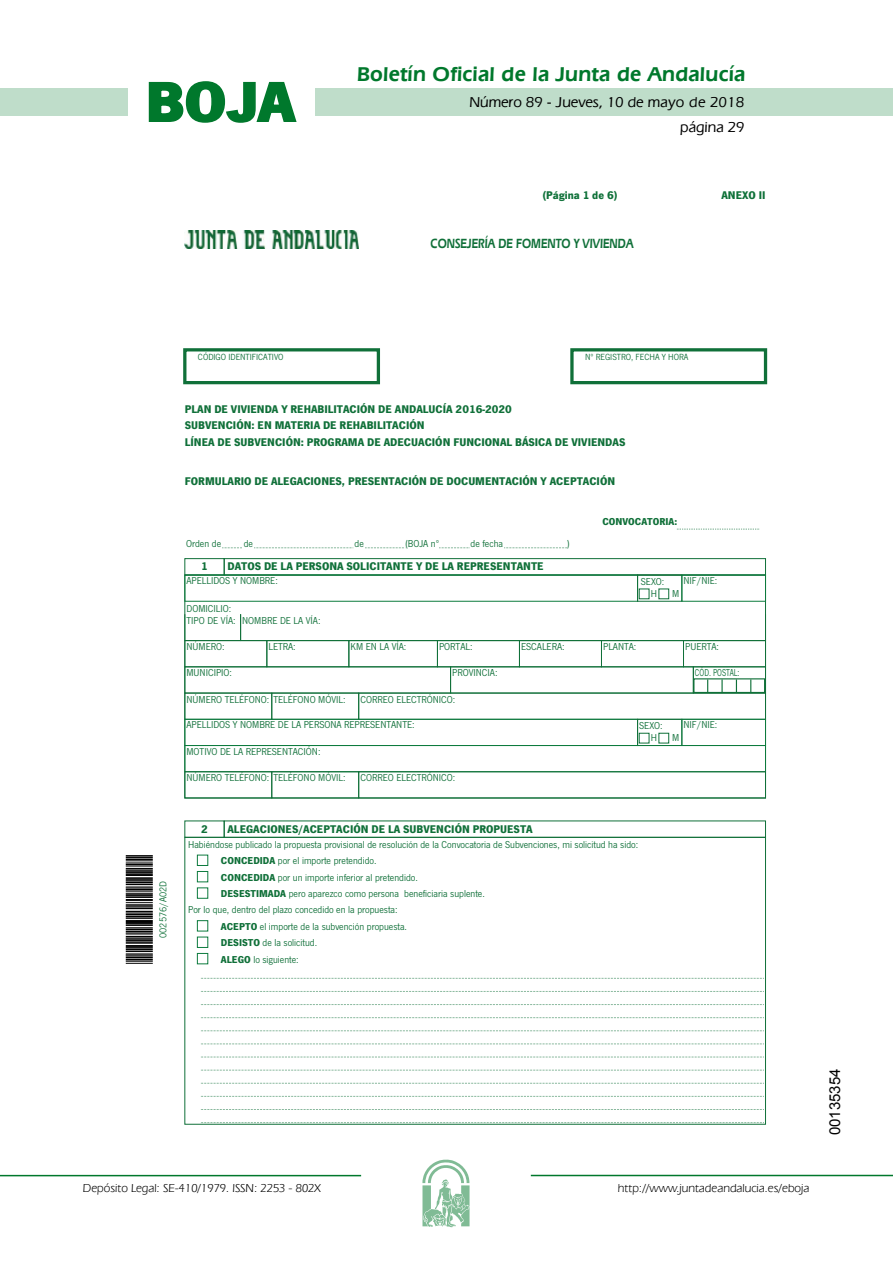
<style>
.page{position:relative;width:893px;height:1263px;background:#fff}
.page>*{position:absolute;margin:0;border:0;box-sizing:border-box;transform-origin:0 0}
.t1{font:700 57.75px "News Got T";color:#00782c;scale:1.14 1}
.t2{font:600 21px "Eras IT Cby BT";letter-spacing:.01em;color:#00782c}
.t3{font:500 15px/24.5px "Eras IT Cby BT";color:#000;text-align:right}
.t4{font:15px "Arial";color:#000}
.t5{font:600 13.95px "Eras IT Cby BT";color:#107039;scale:.8 1}
.t6{font:12px "Eras IT Cby BT";color:#000}
.t7{font:700 11.55px/16.4px "News Got T";color:#107039}
.t8{font:700 11.55px "News Got T";color:#0f7139}
.t9{font:10.35px/12.6px "News Got T";color:#107039;text-align:center}
.t10{font:700 10.35px "News Got T";color:#107039}
.t11{font:10.35px "News Got T";color:#107039;scale:.8 1}
.t12{font:10.35px "News Got T";color:#0f7139}
.t13{font:9.3px "News Got T";color:#107039}
.s1{font-weight:700}
</style>
<div class="page">
<div style="left:315px;top:88px;width:577px;height:28px;background:#bfddca"></div>
<div style="left:0;top:88px;width:128px;height:28px;background:#bfddca"></div>
<hr style="left:0;top:1175px;width:361px;height:1px;background:#00782c">
<svg style="left:422px;top:1159px;width:47px;height:68px"></svg>
<hr style="left:531px;top:1175px;width:361px;height:1px;background:#00782c">
<svg style="left:148px;top:81px;width:149px;height:42px"></svg>
<img style="left:185px;top:231px;width:173px;height:18px">
<div style="left:183px;top:348px;width:197px;height:36px;border:3px solid #107039"></div>
<div style="left:570px;top:348px;width:197px;height:36px;border:3px solid #107039"></div>
<svg style="left:677px;top:529px;width:82px;height:1px"></svg>
<svg style="left:222px;top:548px;width:20px;height:1px"></svg>
<svg style="left:254px;top:548px;width:99px;height:1px"></svg>
<svg style="left:365px;top:548px;width:39px;height:1px"></svg>
<svg style="left:439px;top:548px;width:30px;height:1px"></svg>
<svg style="left:504px;top:548px;width:63px;height:1px"></svg>
<div style="left:184px;top:558px;width:41px;height:18px;border:1px solid #107039"></div>
<div style="left:224px;top:558px;width:542px;height:18px;border:1px solid #107039"></div>
<div style="left:185px;top:575px;width:452px;height:26px;border:1px solid #0d7b3e"></div>
<div style="left:637px;top:575px;width:45px;height:27px;border:1px solid #107039"></div>
<div style="left:658px;top:589px;width:11px;height:10px;border:1px solid #107039"></div>
<div style="left:681px;top:575px;width:84px;height:26px;border:1px solid #0d7b3e"></div>
<svg style="left:184px;top:614px;width:1px;height:27px"></svg>
<svg style="left:765px;top:614px;width:1px;height:27px"></svg>
<svg style="left:240px;top:614px;width:1px;height:26px"></svg>
<div style="left:185px;top:640px;width:82px;height:27px;border:1px solid #107039"></div>
<div style="left:267px;top:640px;width:82px;height:27px;border:1px solid #107039"></div>
<div style="left:349px;top:640px;width:88px;height:27px;border:1px solid #107039"></div>
<div style="left:437px;top:640px;width:82px;height:27px;border:1px solid #107039"></div>
<div style="left:519px;top:640px;width:82px;height:27px;border:1px solid #107039"></div>
<div style="left:601px;top:640px;width:82px;height:27px;border:1px solid #107039"></div>
<div style="left:683px;top:640px;width:82px;height:27px;border:1px solid #107039"></div>
<div style="left:185px;top:693px;width:87px;height:26px;border:1px solid #107039"></div>
<div style="left:271px;top:693px;width:88px;height:26px;border:1px solid #107039"></div>
<div style="left:358px;top:693px;width:407px;height:26px;border:1px solid #107039"></div>
<div style="left:185px;top:719px;width:452px;height:27px;border:1px solid #0d7b3e"></div>
<div style="left:637px;top:719px;width:45px;height:27px;border:1px solid #107039"></div>
<div style="left:658px;top:733px;width:11px;height:10px;border:1px solid #107039"></div>
<div style="left:681px;top:719px;width:84px;height:27px;border:1px solid #0d7b3e"></div>
<div style="left:185px;top:745px;width:580px;height:27px;border:1px solid #0d7b3e"></div>
<div style="left:185px;top:772px;width:87px;height:26px;border:1px solid #107039"></div>
<div style="left:271px;top:772px;width:88px;height:26px;border:1px solid #107039"></div>
<div style="left:358px;top:772px;width:407px;height:26px;border:1px solid #107039"></div>
<div style="left:184px;top:837px;width:582px;height:288px;border:1px solid #107039"></div>
<div style="left:197px;top:855px;width:11px;height:11px;border:1px solid #0d7b3e"></div>
<div style="left:197px;top:871px;width:11px;height:11px;border:1px solid #0d7b3e"></div>
<div style="left:197px;top:888px;width:11px;height:11px;border:1px solid #0d7b3e"></div>
<div style="left:197px;top:920px;width:11px;height:11px;border:1px solid #0d7b3e"></div>
<div style="left:197px;top:937px;width:11px;height:11px;border:1px solid #0d7b3e"></div>
<div style="left:197px;top:953px;width:11px;height:11px;border:1px solid #0d7b3e"></div>
<svg style="left:201px;top:978px;width:563px;height:1px"></svg>
<svg style="left:201px;top:991px;width:563px;height:1px"></svg>
<svg style="left:201px;top:1004px;width:563px;height:1px"></svg>
<svg style="left:201px;top:1017px;width:563px;height:1px"></svg>
<svg style="left:201px;top:1031px;width:563px;height:1px"></svg>
<svg style="left:201px;top:1044px;width:563px;height:1px"></svg>
<svg style="left:201px;top:1057px;width:563px;height:1px"></svg>
<svg style="left:201px;top:1070px;width:563px;height:1px"></svg>
<svg style="left:201px;top:1083px;width:563px;height:1px"></svg>
<svg style="left:201px;top:1096px;width:563px;height:1px"></svg>
<svg style="left:201px;top:1109px;width:563px;height:1px"></svg>
<svg style="left:201px;top:1122px;width:563px;height:1px"></svg>
<svg style="left:126px;top:855px;width:27px;height:109px;background:#515151"></svg>
<div style="left:693px;top:678px;width:72px;height:15px;border:1px solid #107039"></div>
<svg style="left:707px;top:679px;width:1px;height:13px"></svg>
<svg style="left:721px;top:679px;width:1px;height:13px"></svg>
<svg style="left:735px;top:679px;width:2px;height:13px"></svg>
<svg style="left:750px;top:679px;width:1px;height:13px"></svg>
<h1 class="t1" style="left:145px;top:68px;width:133px">BOJA</h1>
<h2 class="t2" style="left:357px;top:62px;width:390px">Boletín Oficial de la Junta de Andalucía</h2>
<h3 class="t3" style="left:469px;top:90px;width:276px">Número 89 - Jueves, 10 de mayo de 2018 página 29</h3>
<p class="t8" style="left:542px;top:189px;width:77px">(Página 1 de 6)</p>
<p class="t8" style="left:721px;top:189px;width:46px">ANEXO II</p>
<h3 class="t5" style="left:430px;top:235px;width:255px">CONSEJERÍA DE FOMENTO Y VIVIENDA</h3>
<p class="t13" style="left:198px;top:352px;width:87px">CÓDIGO IDENTIFICATIVO</p>
<p class="t13" style="left:585px;top:352px;width:105px">Nº REGISTRO, FECHA Y HORA</p>
<p class="t7" style="left:185px;top:401px;width:442px">PLAN DE VIVIENDA Y REHABILITACIÓN DE ANDALUCÍA 2016-2020<br>SUBVENCIÓN: EN MATERIA DE REHABILITACIÓN<br>LÍNEA DE SUBVENCIÓN: PROGRAMA DE ADECUACIÓN FUNCIONAL BÁSICA DE VIVIENDAS</p>
<p class="t7" style="left:185px;top:473px;width:432px">FORMULARIO DE ALEGACIONES, PRESENTACIÓN DE DOCUMENTACIÓN Y ACEPTACIÓN</p>
<p class="t10" style="left:602px;top:516px;width:76px">CONVOCATORIA:</p>
<p class="t9" style="left:186px;top:537px;width:36px">Orden de</p>
<p class="t9" style="left:244px;top:537px;width:11px">de</p>
<p class="t9" style="left:354px;top:537px;width:11px">de</p>
<p class="t9" style="left:405px;top:537px;width:36px">(BOJA nº</p>
<p class="t9" style="left:470px;top:537px;width:34px">de fecha</p>
<p class="t9" style="left:567px;top:537px;width:4px">)</p>
<p class="t7" style="left:201px;top:558px;width:8px">1</p>
<p class="t7" style="left:227px;top:558px;width:318px">DATOS DE LA PERSONA SOLICITANTE Y DE LA REPRESENTANTE</p>
<p class="t9" style="left:186px;top:574px;width:93px">APELLIDOS Y NOMBRE:</p>
<p class="t9" style="left:640px;top:575px;width:25px">SEXO:<br>H</p>
<p class="t9" style="left:683px;top:574px;width:35px">NIF/NIE:</p>
<p class="t9" style="left:672px;top:588px;width:9px">M</p>
<p class="t9" style="left:186px;top:603px;width:136px;line-height:11.6px;text-align:left">DOMICILIO:<br>TIPO DE VÍA: NOMBRE DE LA VÍA:</p>
<p class="t9" style="left:186px;top:641px;width:40px">NÚMERO:</p>
<p class="t9" style="left:268px;top:641px;width:29px">LETRA:</p>
<p class="t9" style="left:350px;top:641px;width:57px">KM EN LA VÍA:</p>
<p class="t9" style="left:439px;top:641px;width:35px">PORTAL:</p>
<p class="t9" style="left:521px;top:641px;width:45px">ESCALERA:</p>
<p class="t9" style="left:603px;top:641px;width:35px">PLANTA:</p>
<p class="t9" style="left:685px;top:641px;width:35px">PUERTA:</p>
<p class="t9" style="left:186px;top:667px;width:47px">MUNICIPIO:</p>
<p class="t9" style="left:452px;top:667px;width:47px">PROVINCIA:</p>
<p class="t11" style="left:695px;top:666px;width:57px">CÓD. POSTAL:</p>
<p class="t9" style="left:186px;top:693px;width:161px">NÚMERO TELÉFONO: TELÉFONO MÓVIL:</p>
<p class="t9" style="left:360px;top:693px;width:97px">CORREO ELECTRÓNICO:</p>
<p class="t9" style="left:186px;top:719px;width:230px">APELLIDOS Y NOMBRE DE LA PERSONA REPRESENTANTE:</p>
<p class="t9" style="left:639px;top:719px;width:25px">SEXO:<br>H</p>
<p class="t9" style="left:683px;top:719px;width:35px">NIF/NIE:</p>
<p class="t9" style="left:672px;top:732px;width:9px">M</p>
<p class="t12" style="left:157px;top:938px;width:58px;rotate:-90deg">002576/A02D</p>
<p class="t9" style="left:186px;top:745px;width:136px">MOTIVO DE LA REPRESENTACIÓN:</p>
<p class="t9" style="left:186px;top:772px;width:161px">NÚMERO TELÉFONO: TELÉFONO MÓVIL:</p>
<p class="t9" style="left:360px;top:772px;width:97px">CORREO ELECTRÓNICO:</p>
<p class="t7" style="left:201px;top:821px;width:8px">2</p>
<p class="t7" style="left:227px;top:821px;width:307px">ALEGACIONES/ACEPTACIÓN DE LA SUBVENCIÓN PROPUESTA</p>
<p class="t9" style="left:188px;top:838px;width:451px">Habiéndose publicado la propuesta provisional de resolución de la Convocatoria de Subvenciones, mi solicitud ha sido:</p>
<p class="t9" style="left:221px;top:855px;width:157px"><span class="s1">CONCEDIDA</span> por el importe pretendido.</p>
<p class="t9" style="left:221px;top:871px;width:198px"><span class="s1">CONCEDIDA</span> por un importe inferior al pretendido.</p>
<p class="t9" style="left:221px;top:887px;width:265px"><span class="s1">DESESTIMADA</span> pero aparezco como persona beneficiaria suplente.</p>
<p class="t9" style="left:188px;top:903px;width:211px">Por lo que, dentro del plazo concedido en la propuesta:</p>
<p class="t9" style="left:221px;top:918px;width:188px;line-height:16.4px;text-align:left"><span class="s1">ACEPTO</span> el importe de la subvención propuesta.<br><span class="s1">DESISTO</span> de la solicitud.<br><span class="s1">ALEGO</span> lo siguiente:</p>
<p class="t6" style="left:83px;top:1181px;width:239px">Depósito Legal: SE-410/1979. ISSN: 2253 - 802X</p>
<p class="t6" style="left:618px;top:1181px;width:193px">http://www.juntadeandalucia.es/eboja</p>
<h3 class="t4" style="left:825px;top:1135px;width:68px;rotate:-90deg">00135354</h3>
</div>
